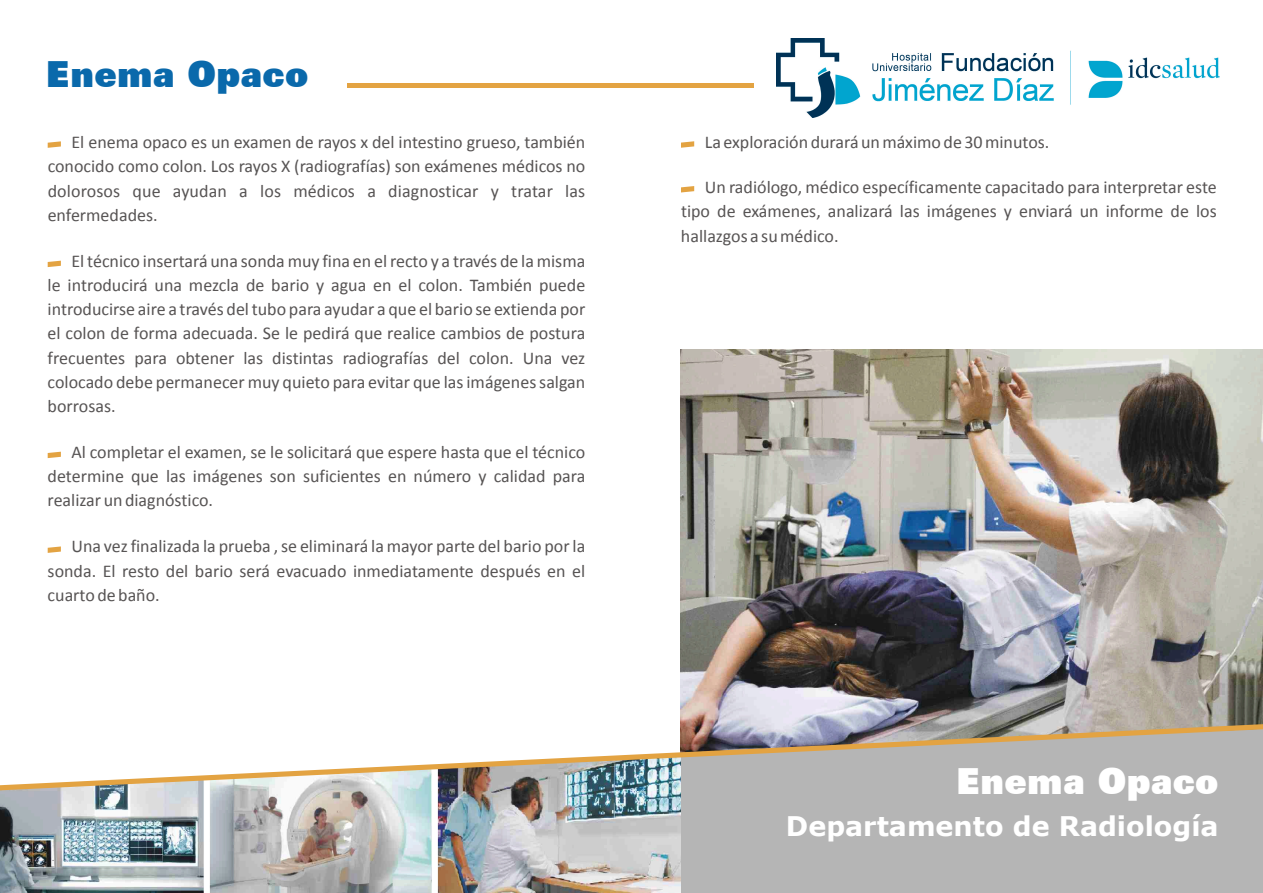
<style>
.page{position:relative;width:1263px;height:893px;background:#fff}
.page>*{position:absolute;margin:0;border:0;box-sizing:border-box;transform-origin:0 0}
.t1{font:900 36px "Zurich BT";color:#fff}
.t2{font:900 36px "Zurich BT";color:#0a69ab}
.t3{font:700 27px "Verdana";color:#fff}
.t4{font:18px/24.2px "Calibri";color:#575454;text-align:justify}
</style>
<div class="page">
<img style="left:680px;top:349px;width:583px;height:374px">
<svg style="left:681px;top:141px;width:13px;height:7px"></svg>
<svg style="left:681px;top:186px;width:13px;height:6px"></svg>
<svg style="left:48px;top:141px;width:13px;height:7px"></svg>
<svg style="left:48px;top:261px;width:13px;height:6px"></svg>
<svg style="left:48px;top:452px;width:13px;height:6px"></svg>
<svg style="left:48px;top:546px;width:13px;height:7px"></svg>
<div style="left:680px;top:791px;width:583px;height:102px;background:#b5b5b5"></div>
<img style="left:0;top:791px;width:680px;height:102px">
<img style="left:0;top:723px;width:1263px;height:68px">
<hr style="left:348px;top:83px;width:406px;height:4px;background:#e3a342">
<img style="left:776px;top:38px;width:444px;height:80px">
<h1 class="t2" style="left:46px;top:60px;width:264px">Enema Opaco</h1>
<p class="t4" style="left:48px;top:132px;width:539px;text-indent:24px">El enema opaco es un examen de rayos x del intestino grueso, también conocido como colon. Los rayos X (radiografías) son exámenes médicos no dolorosos que ayudan a los médicos a diagnosticar y tratar las enfermedades.</p>
<p class="t4" style="left:48px;top:250px;width:539px;text-indent:24px">El técnico insertará una sonda muy fina en el recto y a través de la misma le introducirá una mezcla de bario y agua en el colon. También puede introducirse aire a través del tubo para ayudar a que el bario se extienda por el colon de forma adecuada. Se le pedirá que realice cambios de postura frecuentes para obtener las distintas radiografías del colon. Una vez colocado debe permanecer muy quieto para evitar que las imágenes salgan borrosas.</p>
<p class="t4" style="left:48px;top:441px;width:539px;text-indent:24px">Al completar el examen, se le solicitará que espere hasta que el técnico determine que las imágenes son suficientes en número y calidad para realizar un diagnóstico.</p>
<p class="t4" style="left:48px;top:536px;width:539px;text-indent:24px">Una vez finalizada la prueba , se eliminará la mayor parte del bario por la sonda. El resto del bario será evacuado inmediatamente después en el cuarto de baño.</p>
<p class="t4" style="left:705px;top:132px;width:346px">La exploración durará un máximo de 30 minutos.</p>
<p class="t4" style="left:681px;top:177px;width:537px;text-indent:24px">Un radiólogo, médico específicamente capacitado para interpretar este tipo de exámenes, analizará las imágenes y enviará un informe de los hallazgos a su médico.</p>
<h1 class="t1" style="left:956px;top:767px;width:264px">Enema Opaco</h1>
<h2 class="t3" style="left:786px;top:815px;width:434px">Departamento de Radiología</h2>
</div>
